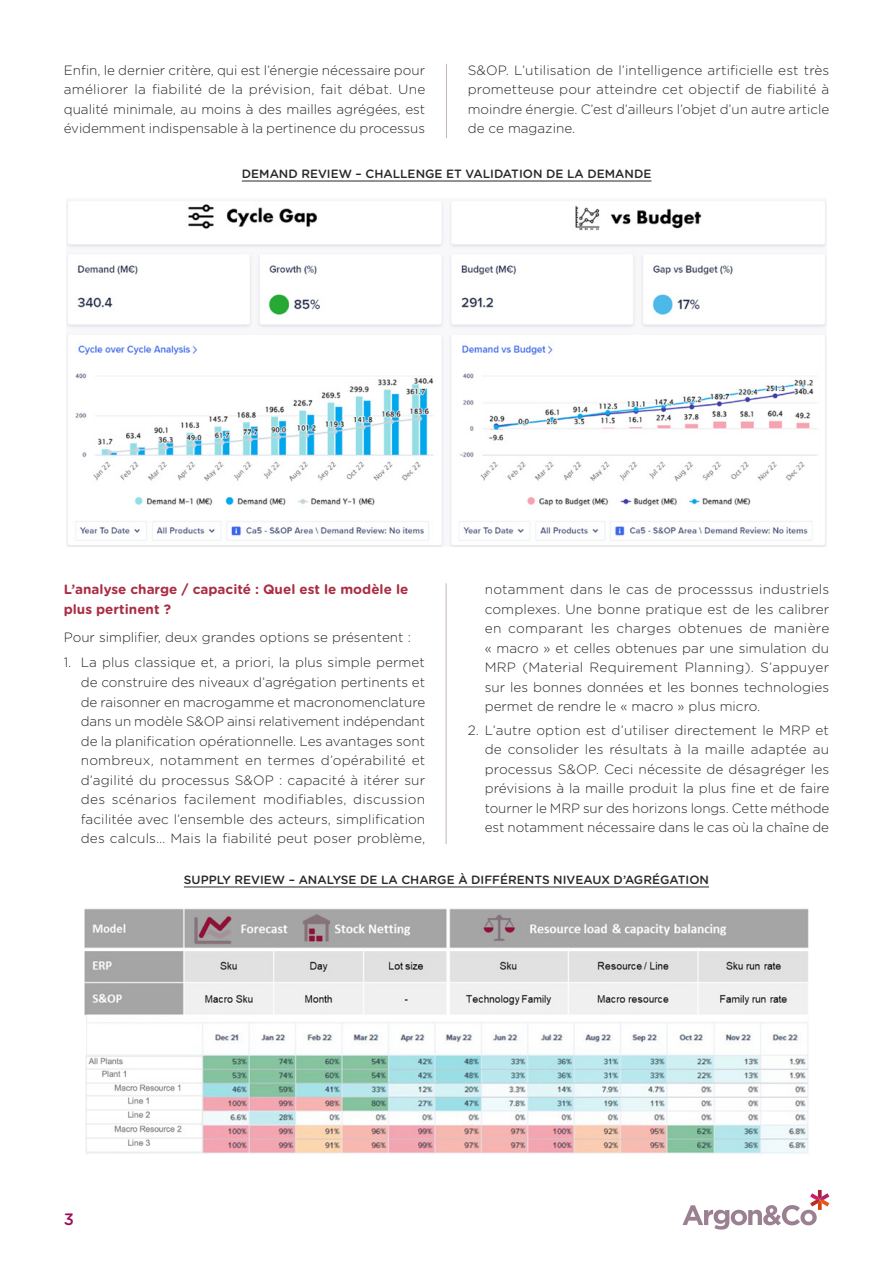
<style>
.page{position:relative;width:893px;height:1263px;background:#fff}
.page>*{position:absolute;margin:0;border:0;box-sizing:border-box;transform-origin:0 0}
.t1{font:500 16.5px "Gotham Rounded";color:#9d1057}
.t2{font:300 13.5px/19.5px "Gotham Rounded";color:#282827;text-align:justify}
.t3{font:700 13.5px/19.5px "Gotham Rounded";color:#aa2d44}
.t4{font:500 12px "Gotham Rounded";color:#282827}
</style>
<div class="page">
<svg style="left:682px;top:1190px;width:147px;height:39px"></svg>
<hr style="left:446px;top:64px;width:1px;height:74px;background:#c1b5b9">
<img style="left:66px;top:201px;width:761px;height:346px">
<hr style="left:242px;top:181px;width:409px;height:1px;background:#282827">
<hr style="left:446px;top:583px;width:1px;height:261px;background:#c1b5b9">
<img style="left:84px;top:908px;width:724px;height:246px">
<hr style="left:184px;top:886px;width:525px;height:1px;background:#282827">
<p class="t2" style="left:64px;top:59px;width:363px">Enfin, le dernier critère, qui est l’énergie nécessaire pour améliorer la fiabilité de la prévision, fait débat. Une qualité minimale, au moins à des mailles agrégées, est évidemment indispensable à la pertinence du processus</p>
<p class="t2" style="left:468px;top:59px;width:363px">S&amp;OP. L’utilisation de l’intelligence artificielle est très prometteuse pour atteindre cet objectif de fiabilité à moindre énergie. C’est d’ailleurs l’objet d’un autre article de ce magazine.</p>
<p class="t4" style="left:242px;top:165px;width:411px">DEMAND REVIEW – CHALLENGE ET VALIDATION DE LA DEMANDE</p>
<p class="t3" style="left:64px;top:579px;width:346px">L’analyse charge / capacité : Quel est le modèle le plus pertinent ?</p>
<p class="t2" style="left:64px;top:626px;width:349px">Pour simplifier, deux grandes options se présentent :</p>
<p class="t2" style="left:81px;top:652px;width:346px;text-indent:-17px">1. La plus classique et, a priori, la plus simple permet de construire des niveaux d’agrégation pertinents et de raisonner en macrogamme et macronomenclature dans un modèle S&amp;OP ainsi relativement indépendant de la planification opérationnelle. Les avantages sont nombreux, notamment en termes d’opérabilité et d’agilité du processus S&amp;OP : capacité à itérer sur des scénarios facilement modifiables, discussion facilitée avec l’ensemble des acteurs, simplification des calculs… Mais la fiabilité peut poser problème,</p>
<p class="t2" style="left:485px;top:579px;width:346px">notamment dans le cas de processsus industriels complexes. Une bonne pratique est de les calibrer en comparant les charges obtenues de manière « macro » et celles obtenues par une simulation du MRP (Material Requirement Planning). S’appuyer sur les bonnes données et les bonnes technologies permet de rendre le « macro » plus micro.</p>
<p class="t2" style="left:485px;top:720px;width:346px;text-indent:-17px">2. L’autre option est d’utiliser directement le MRP et de consolider les résultats à la maille adaptée au processus S&amp;OP. Ceci nécessite de désagréger les prévisions à la maille produit la plus fine et de faire tourner le MRP sur des horizons longs. Cette méthode est notamment nécessaire dans le cas où la chaîne de</p>
<p class="t4" style="left:184px;top:871px;width:527px">SUPPLY REVIEW – ANALYSE DE LA CHARGE À DIFFÉRENTS NIVEAUX D’AGRÉGATION</p>
<p class="t1" style="left:64px;top:1208px;width:12px">3</p>
</div>
